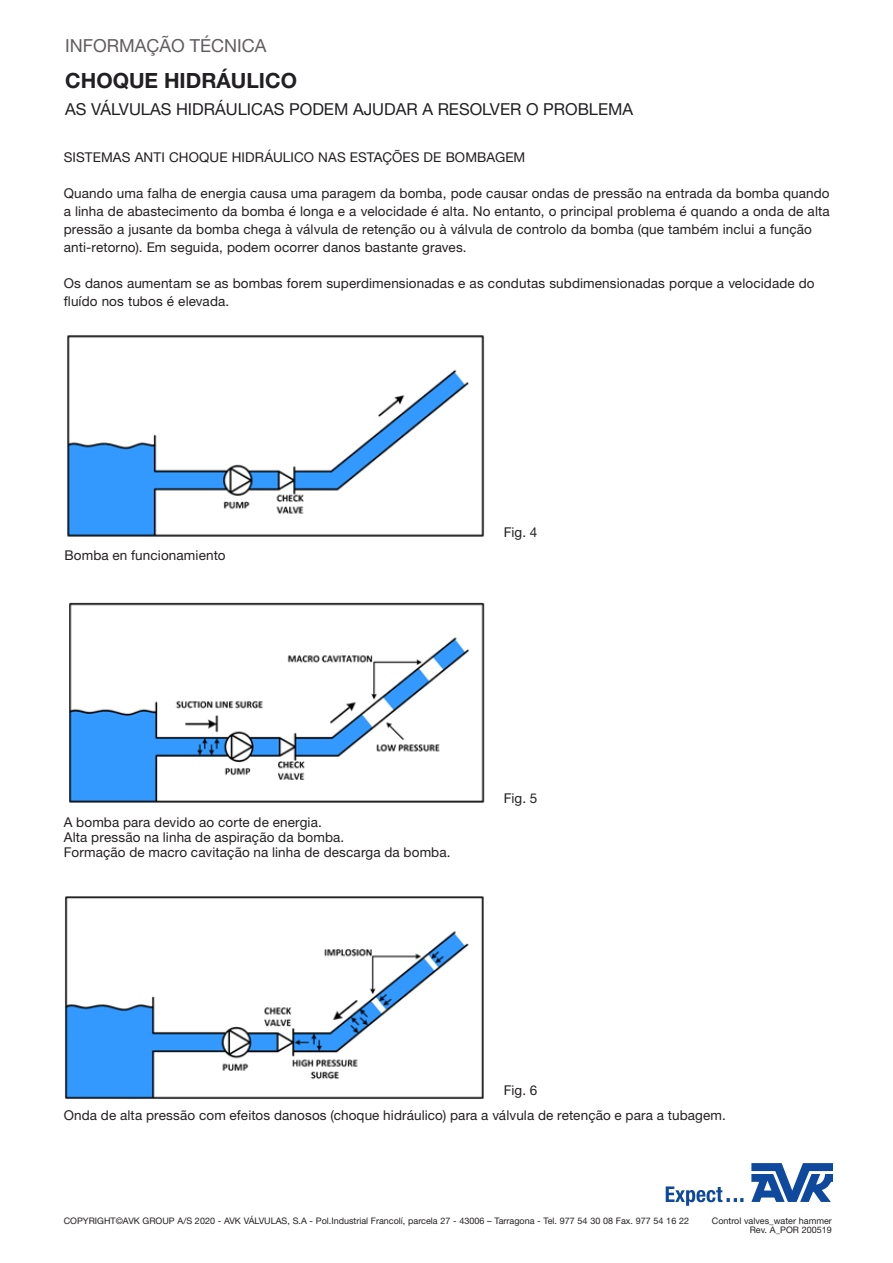
<style>
.page{position:relative;width:893px;height:1263px;background:#fff}
.page>*{position:absolute;margin:0;border:0;box-sizing:border-box;transform-origin:0 0}
.t1{font:700 21px "Helvetica Neue LT Pro";color:#211f22}
.t2{font:18px "Helvetica Neue LT Pro";color:#625d60}
.t3{font:16.5px "Helvetica Neue LT Pro";color:#211f22}
.BODY_COPY{font:13.5px/18px "Helvetica Neue LT Pro";letter-spacing:.01em;color:#231f20}
.t4{font:9px/9px "Helvetica Neue LT Pro";color:#231f20;text-align:right}
</style>
<div class="page">
<svg style="left:751px;top:1163px;width:82px;height:39px"></svg>
<svg style="left:666px;top:1186px;width:77px;height:20px"></svg>
<img style="left:67px;top:335px;width:418px;height:202px">
<img style="left:69px;top:602px;width:416px;height:201px">
<img style="left:64px;top:896px;width:420px;height:203px">
<h2 class="t2" style="left:65px;top:35px;width:203px">INFORMAÇÃO TÉCNICA</h2>
<h1 class="t1" style="left:65px;top:68px;width:233px">CHOQUE HIDRÁULICO</h1>
<p class="t3" style="left:65px;top:100px;width:569px">AS VÁLVULAS HIDRÁULICAS PODEM AJUDAR A RESOLVER O PROBLEMA</p>
<p class="BODY_COPY" style="left:64px;top:148px;width:463px">SISTEMAS ANTI CHOQUE HIDRÁULICO NAS ESTAÇÕES DE BOMBAGEM</p>
<p class="BODY_COPY" style="left:64px;top:184px;width:767px">Quando uma falha de energia causa uma paragem da bomba, pode causar ondas de pressão na entrada da bomba quando a linha de abastecimento da bomba é longa e a velocidade é alta. No entanto, o principal problema é quando a onda de alta pressão a jusante da bomba chega à válvula de retenção ou à válvula de controlo da bomba (que também inclui a função anti-retorno). Em seguida, podem ocorrer danos bastante graves.</p>
<p class="BODY_COPY" style="left:64px;top:274px;width:752px">Os danos aumentam se as bombas forem superdimensionadas e as condutas subdimensionadas porque a velocidade do fluído nos tubos é elevada.</p>
<p class="BODY_COPY" style="left:65px;top:545px;width:163px">Bomba en funcionamiento</p>
<p class="BODY_COPY" style="left:504px;top:523px;width:35px">Fig. 4</p>
<p class="BODY_COPY" style="left:64px;top:813px;width:260px">A bomba para devido ao corte de energia.</p>
<p class="BODY_COPY" style="left:64px;top:828px;width:282px">Alta pressão na linha de aspiração da bomba.</p>
<p class="BODY_COPY" style="left:64px;top:843px;width:388px">Formação de macro cavitação na linha de descarga da bomba.</p>
<p class="BODY_COPY" style="left:504px;top:789px;width:35px">Fig. 5</p>
<p class="BODY_COPY" style="left:504px;top:1081px;width:35px">Fig. 6</p>
<p class="BODY_COPY" style="left:64px;top:1106px;width:663px">Onda de alta pressão com efeitos danosos (choque hidráulico) para a válvula de retenção e para a tubagem.</p>
<p class="t4" style="left:64px;top:1216px;width:627px">COPYRIGHT©AVK GROUP A/S 2020 - AVK VÁLVULAS, S.A - Pol.Industrial Francolí, parcela 27 - 43006 – Tarragona - Tel. 977 54 30 08 Fax. 977 54 16 22</p>
<p class="t4" style="left:712px;top:1216px;width:122px">Control valves_water hammer<br>Rev. A_POR 200519</p>
</div>
